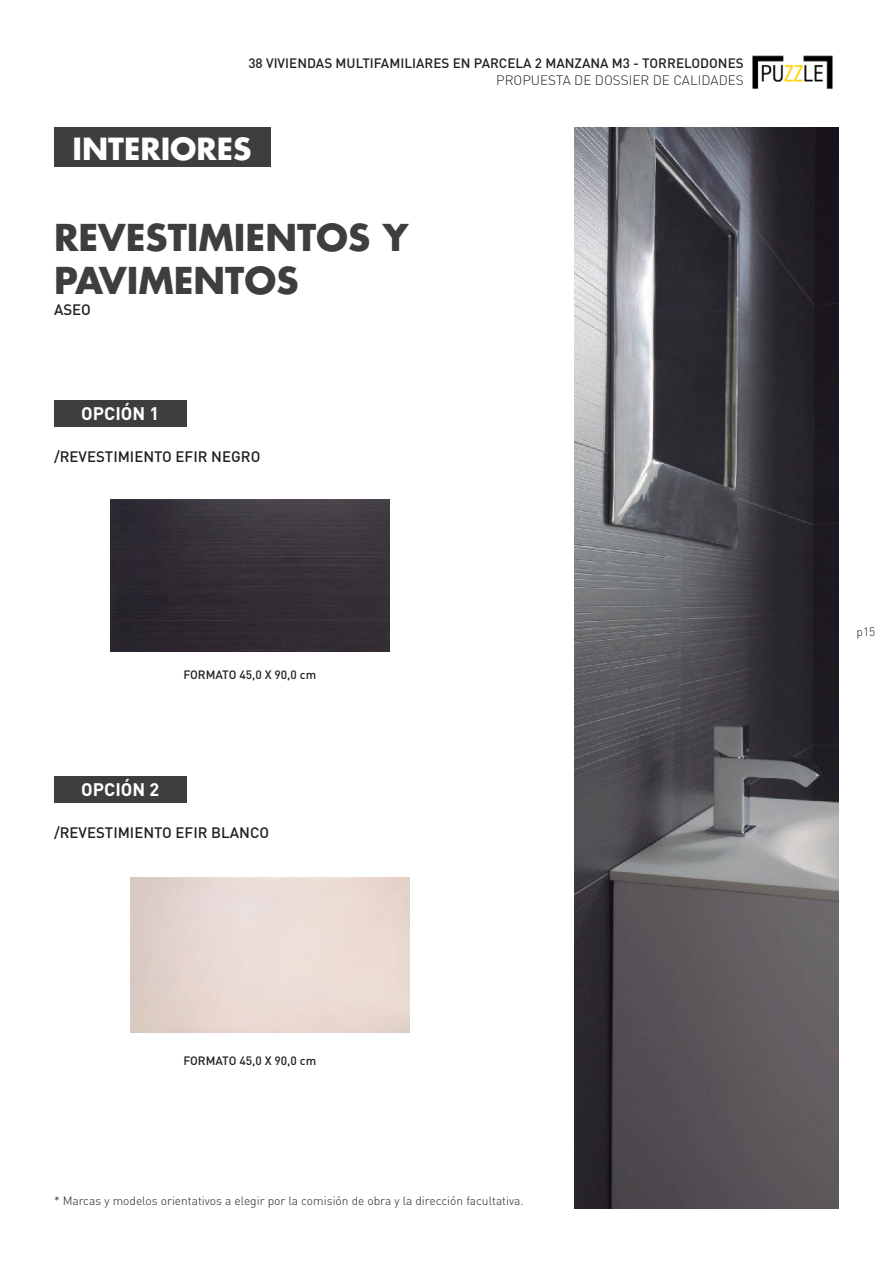
<style>
.page{position:relative;width:893px;height:1263px;background:#fff}
.page>*{position:absolute;margin:0;border:0;box-sizing:border-box;transform-origin:0 0}
.t1{font:700 36px/43.2px "Futura Std";color:#3e3e3f}
.t2{font:700 29.7px "Futura Std";color:#fff}
.t3{font:700 18px "DIN Pro";color:#fff}
.t4{font:500 15px "DIN Pro";color:#231f20}
.t5{font:500 13.5px "DIN Pro";color:#231f20}
.t6{font:300 13.5px "DIN Pro";color:#231f20}
.t7{font:300 12px "DIN Pro";color:#231f20}
.t8{font:500 12px "DIN Pro";color:#231f20}
</style>
<div class="page">
<img style="left:752px;top:55px;width:81px;height:35px">
<img style="left:110px;top:499px;width:279px;height:152px">
<div style="left:54px;top:128px;width:216px;height:39px;background:#3e3e3f"></div>
<div style="left:54px;top:400px;width:132px;height:26px;background:#3e3e3f"></div>
<div style="left:54px;top:776px;width:132px;height:27px;background:#3e3e3f"></div>
<img style="left:574px;top:128px;width:265px;height:1081px">
<p class="t5" style="left:248px;top:54px;width:497px">38 VIVIENDAS MULTIFAMILIARES EN PARCELA 2 MANZANA M3 - TORRELODONES</p>
<p class="t6" style="left:496px;top:71px;width:249px">PROPUESTA DE DOSSIER DE CALIDADES</p>
<h2 class="t2" style="left:73px;top:129px;width:180px">INTERIORES</h2>
<h1 class="t1" style="left:54px;top:215px;width:356px">REVESTIMIENTOS Y<br>PAVIMENTOS</h1>
<p class="t4" style="left:54px;top:300px;width:38px">ASEO</p>
<h3 class="t3" style="left:81px;top:401px;width:79px">OPCIÓN 1</h3>
<p class="t4" style="left:54px;top:446px;width:208px">/REVESTIMIENTO EFIR NEGRO</p>
<p class="t8" style="left:183px;top:667px;width:134px">FORMATO 45,0 X 90,0 cm</p>
<h3 class="t3" style="left:81px;top:778px;width:79px">OPCIÓN 2</h3>
<p class="t4" style="left:54px;top:822px;width:217px">/REVESTIMIENTO EFIR BLANCO</p>
<p class="t8" style="left:183px;top:1052px;width:134px">FORMATO 45,0 X 90,0 cm</p>
<p class="t7" style="left:54px;top:1192px;width:471px">* Marcas y modelos orientativos a elegir por la comisión de obra y la dirección facultativa.</p>
<p class="t7" style="left:857px;top:624px;width:20px">p15</p>
</div>
